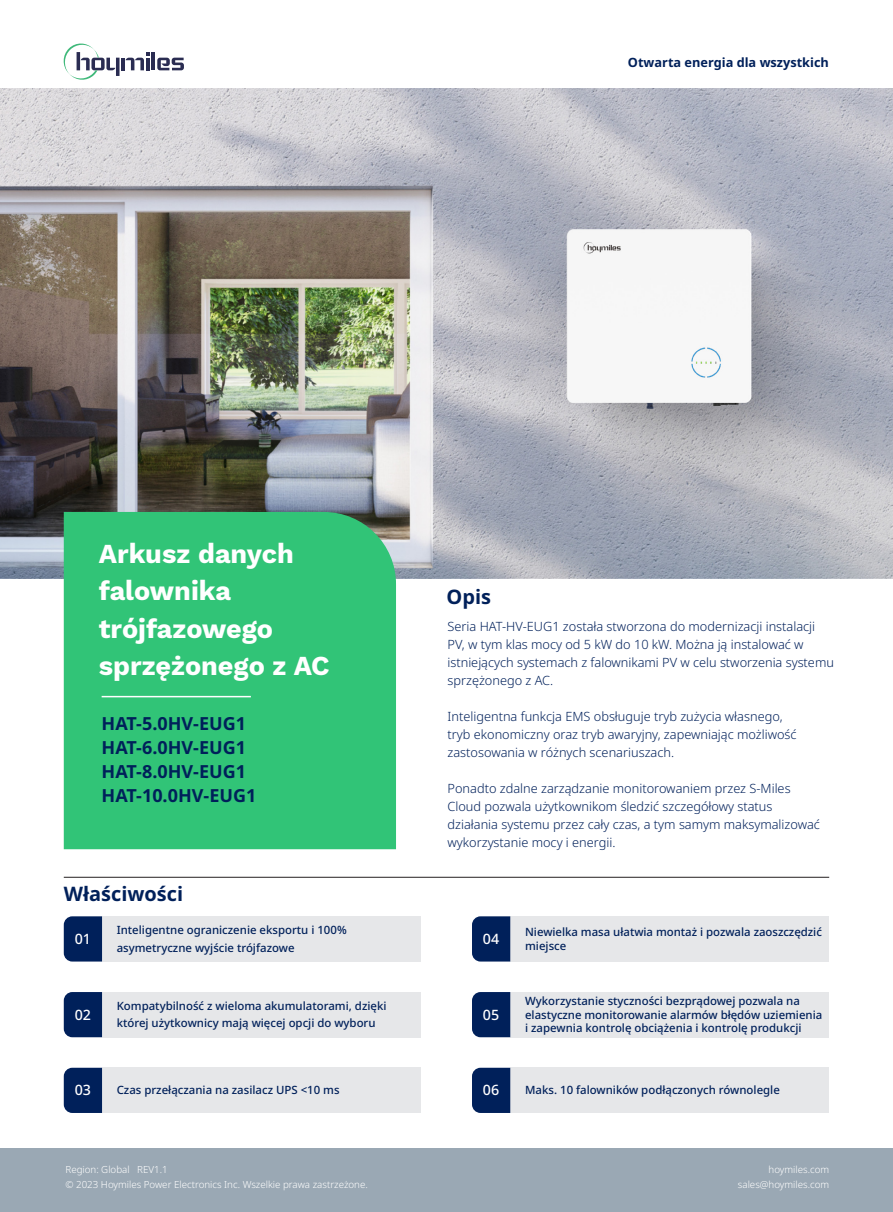
<style>
.page{position:relative;width:893px;height:1212px;background:#fff}
.page>*{position:absolute;margin:0;border:0;box-sizing:border-box;transform-origin:0 0}
.t1{font:700 27px/37.5px "Work Sans";color:#fff}
.t2{font:700 19.95px "Noto Sans";color:#00205a}
.t3{font:700 18px "Noto Sans";color:#00205a}
.t4{font:500 14.25px "Noto Sans";color:#fff}
.t5{font:300 12.75px/18px "Noto Sans";color:#00205a}
.t6{font:700 12.75px "Noto Sans";color:#00205a}
.t7{font:500 11.4px/13.6px "Noto Sans";color:#00205a}
.t8{font:300 9.75px "Noto Sans";color:#fff}
</style>
<div class="page">
<img style="left:0;top:89px;width:893px;height:489px">
<div style="left:64px;top:512px;width:332px;height:337px;background:#31c477"></div>
<div style="left:0;top:1148px;width:893px;height:64px;background:#9aa8b4"></div>
<hr style="left:64px;top:877px;width:765px;height:1px;background:#231f20">
<hr style="left:102px;top:696px;width:149px;height:1px;background:#fff">
<div style="left:102px;top:916px;width:319px;height:45px;background:#e6e7e9"></div>
<div style="left:510px;top:916px;width:319px;height:45px;background:#e6e7e9"></div>
<div style="left:64px;top:916px;width:38px;height:45px;background:#00205a"></div>
<div style="left:472px;top:916px;width:38px;height:45px;background:#00205a"></div>
<div style="left:510px;top:992px;width:319px;height:45px;background:#e6e7e9"></div>
<div style="left:472px;top:992px;width:38px;height:45px;background:#00205a"></div>
<hr style="left:152px;top:52px;width:3px;height:18px;background:#2a2c52">
<svg style="left:157px;top:58px;width:27px;height:12px"></svg>
<svg style="left:63px;top:43px;width:87px;height:37px"></svg>
<div style="left:510px;top:1068px;width:319px;height:45px;background:#e6e7e9"></div>
<div style="left:472px;top:1068px;width:38px;height:45px;background:#00205a"></div>
<div style="left:102px;top:992px;width:319px;height:45px;background:#e6e7e9"></div>
<div style="left:64px;top:992px;width:38px;height:45px;background:#00205a"></div>
<div style="left:102px;top:1068px;width:319px;height:45px;background:#e6e7e9"></div>
<div style="left:64px;top:1068px;width:38px;height:45px;background:#00205a"></div>
<p class="t6" style="left:628px;top:53px;width:203px">Otwarta energia dla wszystkich</p>
<p class="t1" style="left:99px;top:534px;width:232px">Arkusz danych falownika trójfazowego sprzężonego z AC</p>
<p class="t3" style="left:102px;top:710px;width:146px">HAT-5.0HV-EUG1</p>
<p class="t3" style="left:102px;top:734px;width:146px">HAT-6.0HV-EUG1</p>
<p class="t3" style="left:102px;top:758px;width:146px">HAT-8.0HV-EUG1</p>
<p class="t3" style="left:102px;top:782px;width:156px">HAT-10.0HV-EUG1</p>
<p class="t2" style="left:64px;top:879px;width:121px">Właściwości</p>
<p class="t2" style="left:446px;top:583px;width:46px">Opis</p>
<p class="t5" style="left:448px;top:617px;width:388px">Seria HAT-HV-EUG1 została stworzona do modernizacji instalacji PV, w tym klas mocy od 5 kW do 10 kW. Można ją instalować w istniejących systemach z falownikami PV w celu stworzenia systemu sprzężonego z AC.</p>
<p class="t5" style="left:448px;top:707px;width:351px">Inteligentna funkcja EMS obsługuje tryb zużycia własnego, tryb ekonomiczny oraz tryb awaryjny, zapewniając możliwość zastosowania w różnych scenariuszach.</p>
<p class="t5" style="left:448px;top:779px;width:374px">Ponadto zdalne zarządzanie monitorowaniem przez S-Miles Cloud pozwala użytkownikom śledzić szczegółowy status działania systemu przez cały czas, a tym samym maksymalizować wykorzystanie mocy i energii.</p>
<p class="t7" style="left:117px;top:922px;width:231px;line-height:17.1px">Inteligentne ograniczenie eksportu i 100% asymetryczne wyjście trójfazowe</p>
<p class="t7" style="left:525px;top:925px;width:298px">Niewielka masa ułatwia montaż i pozwala zaoszczędzić miejsce</p>
<p class="t4" style="left:75px;top:928px;width:18px">01</p>
<p class="t4" style="left:483px;top:928px;width:18px">04</p>
<p class="t4" style="left:75px;top:1005px;width:18px">02</p>
<p class="t7" style="left:117px;top:998px;width:271px;line-height:17.1px">Kompatybilność z wieloma akumulatorami, dzięki której użytkownicy mają więcej opcji do wyboru</p>
<p class="t4" style="left:483px;top:1005px;width:18px">05</p>
<p class="t7" style="left:525px;top:994px;width:299px">Wykorzystanie styczności bezprądowej pozwala na elastyczne monitorowanie alarmów błędów uziemienia i zapewnia kontrolę obciążenia i kontrolę produkcji</p>
<p class="t4" style="left:75px;top:1080px;width:18px">03</p>
<p class="t7" style="left:117px;top:1084px;width:224px">Czas przełączania na zasilacz UPS &lt;10 ms</p>
<p class="t7" style="left:525px;top:1084px;width:256px">Maks. 10 falowników podłączonych równolegle</p>
<p class="t4" style="left:483px;top:1080px;width:18px">06</p>
<p class="t8" style="left:65px;top:1162px;width:104px">Region: Global REV1.1</p>
<p class="t8" style="left:65px;top:1177px;width:304px">© 2023 Hoymiles Power Electronics Inc. Wszelkie prawa zastrzeżone.</p>
<p class="t8" style="left:769px;top:1162px;width:62px">hoymiles.com</p>
<p class="t8" style="left:738px;top:1177px;width:93px">sales@hoymiles.com</p>
</div>
